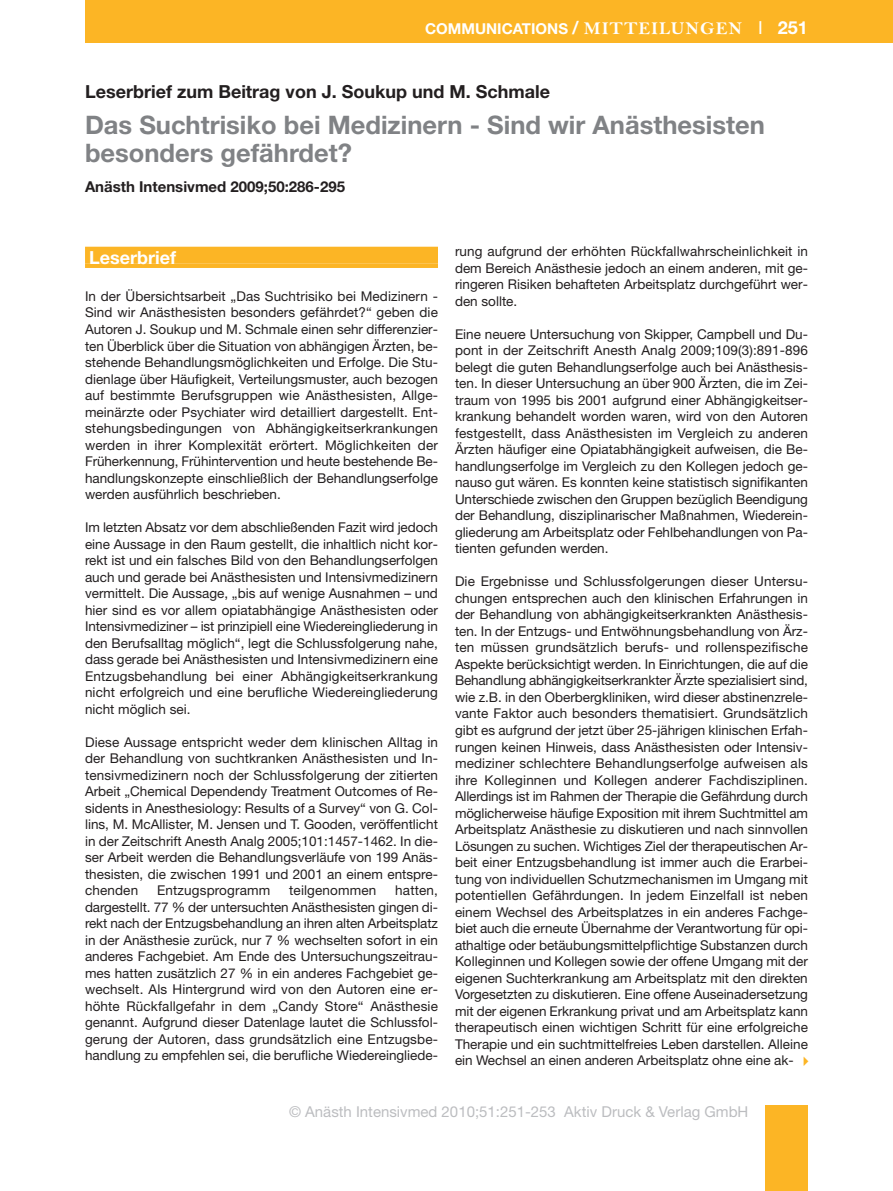
<style>
.page{position:relative;width:893px;height:1191px;background:#fff}
.page>*{position:absolute;margin:0;border:0;box-sizing:border-box;transform-origin:0 0}
.t1{font:700 25.5px/27.6px "Helvetica Neue";color:#808285}
.t2{font:700 18px "Helvetica Neue";color:#231f20}
.t3{font:700 18px "Helvetica Neue";color:#fff}
.t4{font:15px "Helvetica Neue";color:#bcbdc0}
.t5{font:700 15px "Helvetica Neue";color:#231f20}
.t6{font:700 15px "Helvetica Neue";color:#fff}
.t7{font:13.5px/16.5px "Helvetica Neue";color:#231f20;text-align:justify}
.s1{font-size:18px}
.s2{font-family:"Bell MT Bold";font-weight:400;font-size:18px}
.s3{font-weight:400;font-size:18px}
</style>
<div class="page">
<div style="left:85px;top:0;width:808px;height:43px;background:#fcb525"></div>
<div style="left:765px;top:1106px;width:43px;height:85px;background:#fcb525"></div>
<div style="left:85px;top:247px;width:353px;height:17px;background:#fcb525"></div>
<hr style="left:85px;top:264px;width:353px;height:4px;background:#fcb525">
<p class="t6" style="left:425px;top:23px;width:384px">COMMUNICATIONS <span class="s1">/</span> <span class="s2">MITTEILUNGEN</span> <span class="s3">I</span> <span class="s1">251</span></p>
<h2 class="t2" style="left:85px;top:85px;width:466px">Leserbrief zum Beitrag von J. Soukup und M. Schmale</h2>
<h1 class="t1" style="left:85px;top:113px;width:681px">Das Suchtrisiko bei Medizinern - Sind wir Anästhesisten besonders gefährdet?</h1>
<p class="t5" style="left:85px;top:182px;width:262px">Anästh Intensivmed 2009;50:286-295</p>
<h2 class="t3" style="left:89px;top:251px;width:88px">Leserbrief</h2>
<p class="t7" style="left:85px;top:289px;width:354px">In der Übersichtsarbeit „Das Suchtrisiko bei Medizinern - Sind wir Anästhesisten besonders gefährdet?“ geben die Autoren J. Soukup und M. Schmale einen sehr differenzier&shy;ten Überblick über die Situation von abhängigen Ärzten, be&shy;stehende Behandlungsmöglichkeiten und Erfolge. Die Stu&shy;dienlage über Häufigkeit, Verteilungsmuster, auch bezogen auf bestimmte Berufsgruppen wie Anästhesisten, Allge&shy;meinärzte oder Psychiater wird detailliert dargestellt. Ent&shy;stehungsbedingungen von Abhängigkeitserkrankungen werden in ihrer Komplexität erörtert. Möglichkeiten der Früh erkennung, Frühintervention und heute bestehende Be&shy;handlungskonzepte einschließlich der Behandlungserfolge werden ausführlich beschrieben.</p>
<p class="t7" style="left:85px;top:520px;width:354px">Im letzten Absatz vor dem abschließenden Fazit wird jedoch eine Aussage in den Raum gestellt, die inhaltlich nicht kor&shy;rekt ist und ein falsches Bild von den Behandlungserfolgen auch und gerade bei Anästhesisten und Intensivmedizinern vermittelt. Die Aussage, „bis auf wenige Ausnahmen – und hier sind es vor allem opiatabhängige Anästhesisten oder Intensivmediziner – ist prinzipiell eine Wiedereingliederung in den Berufsalltag möglich“, legt die Schlussfolgerung nahe, dass gerade bei Anästhesisten und Intensivmedizinern eine Entzugsbehandlung bei einer Abhängigkeitserkrankung nicht erfolgreich und eine berufliche Wiedereingliederung nicht möglich sei.</p>
<p class="t7" style="left:85px;top:735px;width:354px">Diese Aussage entspricht weder dem klinischen Alltag in der Behandlung von suchtkranken Anästhesisten und In&shy;tensivmedizinern noch der Schlussfolgerung der zitierten Arbeit „Chemical Dependendy Treatment Outcomes of Re&shy;sidents in Anesthesiology: Results of a Survey“ von G. Col&shy;lins, M. McAllister, M. Jensen und T. Gooden, veröffentlicht in der Zeitschrift Anesth Analg 2005;101:1457-1462. In die&shy;ser Arbeit werden die Behandlungsverläufe von 199 Anäs&shy;thesisten, die zwischen 1991 und 2001 an einem entspre&shy;chenden</p>
<p class="t7" style="left:85px;top:883px;width:354px;text-indent:310px">hatten, dargestellt. 77 % der untersuchten Anästhesisten gingen di&shy;rekt nach der Entzugsbehandlung an ihren alten Arbeitsplatz in der Anästhesie zurück, nur 7 % wechselten sofort in ein anderes Fachgebiet. Am Ende des Untersuchungszeitrau&shy;mes hatten zusätzlich 27 % in ein anderes Fachgebiet ge&shy;wechselt. Als Hintergrund wird von den Autoren eine er&shy;höhte Rückfallgefahr in dem „Candy Store“ Anästhesie genannt. Aufgrund dieser Datenlage lautet die Schlussfol&shy;gerung der Autoren, dass grundsätzlich eine Entzugsbe&shy;handlung zu empfehlen sei, die berufliche Wiedereingliede-</p>
<p class="t7" style="left:157px;top:883px;width:115px">Entzugsprogramm</p>
<p class="t7" style="left:289px;top:883px;width:89px">teilgenommen</p>
<p class="t7" style="left:455px;top:245px;width:354px">rung aufgrund der erhöhten Rückfallwahrscheinlichkeit in dem Bereich Anästhesie jedoch an einem anderen, mit ge&shy;ringeren Risiken behafteten Arbeitsplatz durchgeführt wer&shy;den sollte.</p>
<p class="t7" style="left:455px;top:327px;width:354px">Eine neuere Untersuchung von Skipper, Campbell und Du&shy;pont in der Zeitschrift Anesth Analg 2009;109(3):891-896 belegt die guten Behandlungserfolge auch bei Anästhesis - ten. In dieser Untersuchung an über 900 Ärzten, die im Zei&shy;traum von 1995 bis 2001 aufgrund einer Abhängigkeitser&shy;krankung behandelt worden waren, wird von den Autoren festgestellt, dass Anästhesisten im Vergleich zu anderen Ärzten häufiger eine Opiatabhängigkeit aufweisen, die Be&shy;handlungserfolge im Vergleich zu den Kollegen jedoch ge&shy;nauso gut wären. Es konnten keine statistisch signifikanten Unterschiede zwischen den Gruppen bezüglich Beendigung der Behandlung, disziplinarischer Maßnahmen, Wiederein&shy;gliederung am Arbeitsplatz oder Fehlbehandlungen von Pa&shy;tienten gefunden werden.</p>
<p class="t7" style="left:455px;top:574px;width:354px">Die Ergebnisse und Schlussfolgerungen dieser Untersu&shy;chungen entsprechen auch den klinischen Erfahrungen in der Behandlung von abhängigkeitserkrankten Anästhesis - ten. In der Entzugs- und Entwöhnungsbehandlung von Ärz&shy;ten müssen grundsätzlich berufs- und rollenspezifische Aspekte berücksichtigt werden. In Einrichtungen, die auf die Behandlung abhängigkeitserkrankter Ärzte spezialisiert sind, wie z.B. in den Oberbergkliniken, wird dieser abstinenzrele&shy;vante Faktor auch besonders thematisiert. Grundsätzlich gibt es aufgrund der jetzt über 25-jährigen klinischen Erfah&shy;rungen keinen Hinweis, dass Anästhesisten oder Intensiv&shy;mediziner schlechtere Behandlungserfolge aufweisen als ihre Kolleginnen und Kollegen anderer Fachdisziplinen.<br>Allerdings ist im Rahmen der Therapie die Gefährdung durch möglicherweise häufige Exposition mit ihrem Suchtmittel am Arbeitsplatz Anästhesie zu diskutieren und nach sinnvollen Lösungen zu suchen. Wichtiges Ziel der therapeutischen Ar&shy;beit einer Entzugsbehandlung ist immer auch die Erarbei&shy;tung von individuellen Schutzmechanismen im Umgang mit potentiellen Gefährdungen. In jedem Einzelfall ist neben einem Wechsel des Arbeitsplatzes in ein anderes Fachge&shy;biet auch die erneute Übernahme der Verantwortung für opi&shy;athaltige oder betäubungsmittelpflichtige Substanzen durch Kolleginnen und Kollegen sowie der offene Umgang mit der eigenen Suchterkrankung am Arbeitsplatz mit den direkten Vorgesetzten zu diskutieren. Eine offene Auseinadersetzung mit der eigenen Erkrankung privat und am Arbeitsplatz kann therapeutisch einen wichtigen Schritt für eine erfolgreiche Therapie und ein suchtmittelfreies Leben darstellen. Alleine ein Wechsel an einen anderen Arbeitsplatz ohne eine ak-</p>
<p class="t4" style="left:289px;top:1106px;width:461px">© Anästh Intensivmed 2010;51:251-253 Aktiv Druck &amp; Verlag GmbH</p>
</div>
